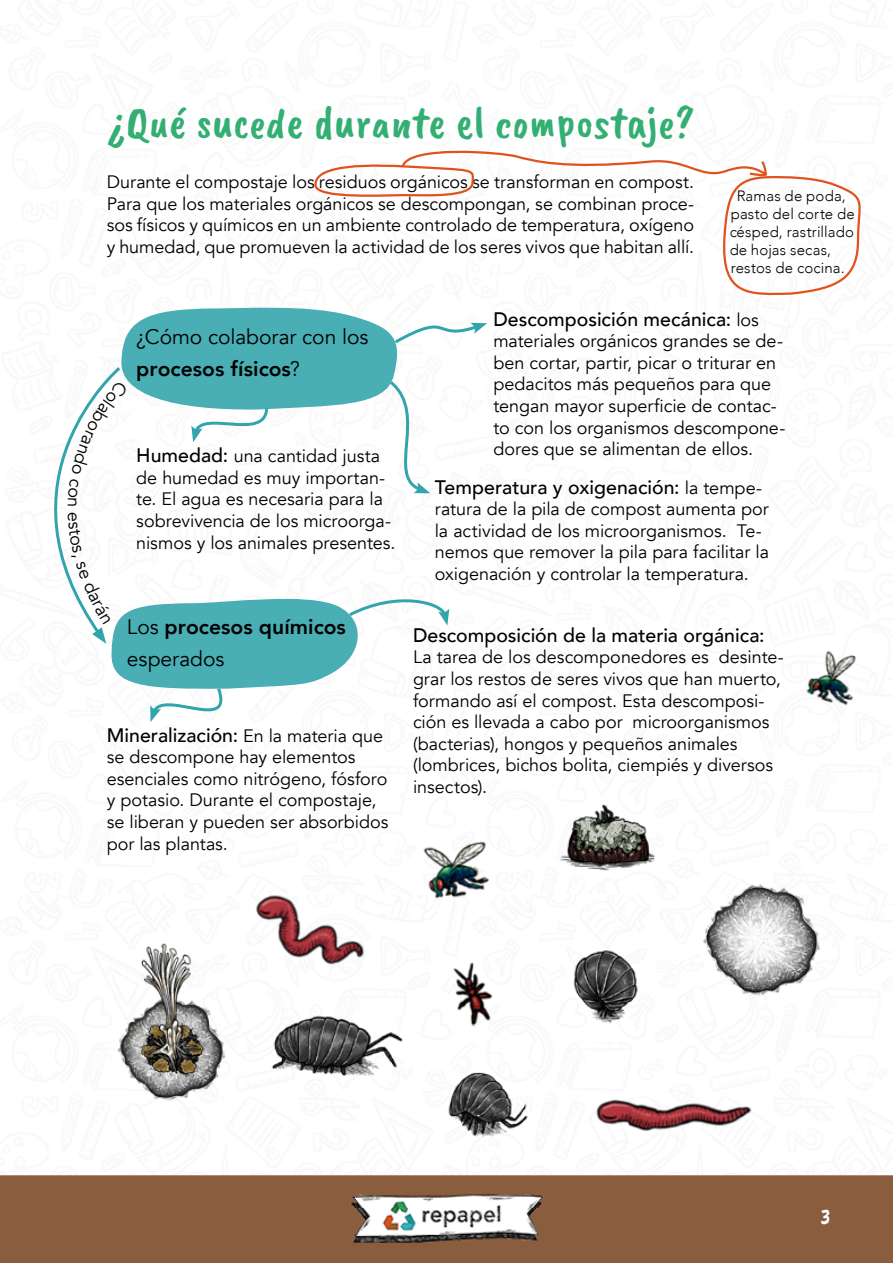
<style>
.page{position:relative;width:893px;height:1263px;background:#fff}
.page>*{position:absolute;margin:0;border:0;box-sizing:border-box;transform-origin:0 0}
.t1{font:45px "Caveat Brush";letter-spacing:.01em;color:#34af74}
.t2{font:22.5px "Caveat Brush";color:#fff}
.t3{font:21px/31.7px "Avenir";letter-spacing:-.005em;color:#000}
.t4{font:800 21px/31.7px "Avenir";letter-spacing:.005em;color:#000}
.t5{font:500 19.5px "Avenir";color:#000}
.t6{font:18px/21.6px "Avenir";letter-spacing:-.005em;color:#000}
.t7{font:300 15px/18px "Avenir";letter-spacing:.01em;color:#000}
.s1{font-weight:800}
.s2{font-weight:500;font-size:19.5px}
.s3{font-weight:400}
.s4{font-weight:400;font-size:18px}
</style>
<div class="page">
<img style="left:0;top:1175px;width:893px;height:88px">
<svg style="left:314px;top:150px;width:547px;height:146px"></svg>
<img style="left:453px;top:962px;width:40px;height:65px">
<img style="left:448px;top:1072px;width:80px;height:65px">
<img style="left:118px;top:943px;width:107px;height:158px">
<img style="left:256px;top:895px;width:109px;height:70px">
<img style="left:423px;top:841px;width:67px;height:58px">
<img style="left:271px;top:1015px;width:132px;height:61px">
<img style="left:573px;top:950px;width:65px;height:73px">
<img style="left:596px;top:1099px;width:156px;height:33px">
<img style="left:703px;top:884px;width:117px;height:112px">
<img style="left:806px;top:650px;width:50px;height:56px">
<img style="left:560px;top:804px;width:95px;height:67px">
<svg style="left:54px;top:307px;width:433px;height:415px"></svg>
<h1 class="t1" style="left:106px;top:96px;width:590px">¿Qué sucede durante el compostaje?</h1>
<p class="t6" style="left:107px;top:171px;width:589px;text-align:justify">Durante el compostaje los residuos orgánicos se transforman en compost.<br>Para que los materiales orgánicos se descompongan, se combinan proce&shy;sos físicos y químicos en un ambiente controlado de temperatura, oxígeno y humedad, que promueven la actividad de los seres vivos que habitan allí.</p>
<p class="t7" style="left:729px;top:187px;width:127px;text-indent:8px">Ramas de poda, pasto del corte de césped, rastrillado de hojas secas, restos de cocina.</p>
<p class="t3" style="left:136px;top:321px;width:234px">¿Cómo colaborar con los <span class="s1">procesos físicos</span>?</p>
<p class="t6" style="left:136px;top:445px;width:261px"><span class="s2">Humedad:</span> una cantidad justa de humedad es muy importan&shy;te. El agua es necesaria para la sobrevivencia de los microorga&shy;nismos y los animales presentes.</p>
<p class="t4" style="left:127px;top:610px;width:221px"><span class="s3">Los</span> procesos químicos <span class="s3">esperados</span></p>
<p class="t5" style="left:107px;top:718px;width:278px">Mineralización: <span class="s4">En la materia que</span></p>
<p class="t6" style="left:107px;top:746px;width:283px">se descompone hay elementos esenciales como nitrógeno, fósforo y potasio. Durante el compostaje, se liberan y pueden ser absorbidos por las plantas.</p>
<p class="t5" style="left:493px;top:302px;width:267px">Descomposición mecánica: <span class="s4">los</span></p>
<p class="t6" style="left:493px;top:331px;width:293px">materiales orgánicos grandes se de&shy;ben cortar, partir, picar o triturar en pedacitos más pequeños para que tengan mayor superficie de contac&shy;to con los organismos descompone&shy;dores que se alimentan de ellos.</p>
<p class="t5" style="left:435px;top:470px;width:329px">Temperatura y oxigenación: <span class="s4">la tempe-</span></p>
<p class="t6" style="left:435px;top:498px;width:336px">ratura de la pila de compost aumenta por la actividad de los microorganismos. Te&shy;nemos que remover la pila para facilitar la oxigenación y controlar la temperatura.</p>
<p class="t5" style="left:413px;top:618px;width:353px">Descomposición de la materia orgánica:</p>
<p class="t6" style="left:413px;top:647px;width:372px">La tarea de los descomponedores es desinte&shy;grar los restos de seres vivos que han muerto, formando así el compost. Esta descomposi&shy;ción es llevada a cabo por microorganismos (bacterias), hongos y pequeños animales (lombrices, bichos bolita, ciempiés y diversos insectos).</p>
<p class="t2" style="left:821px;top:1204px;width:11px">3</p>
</div>
